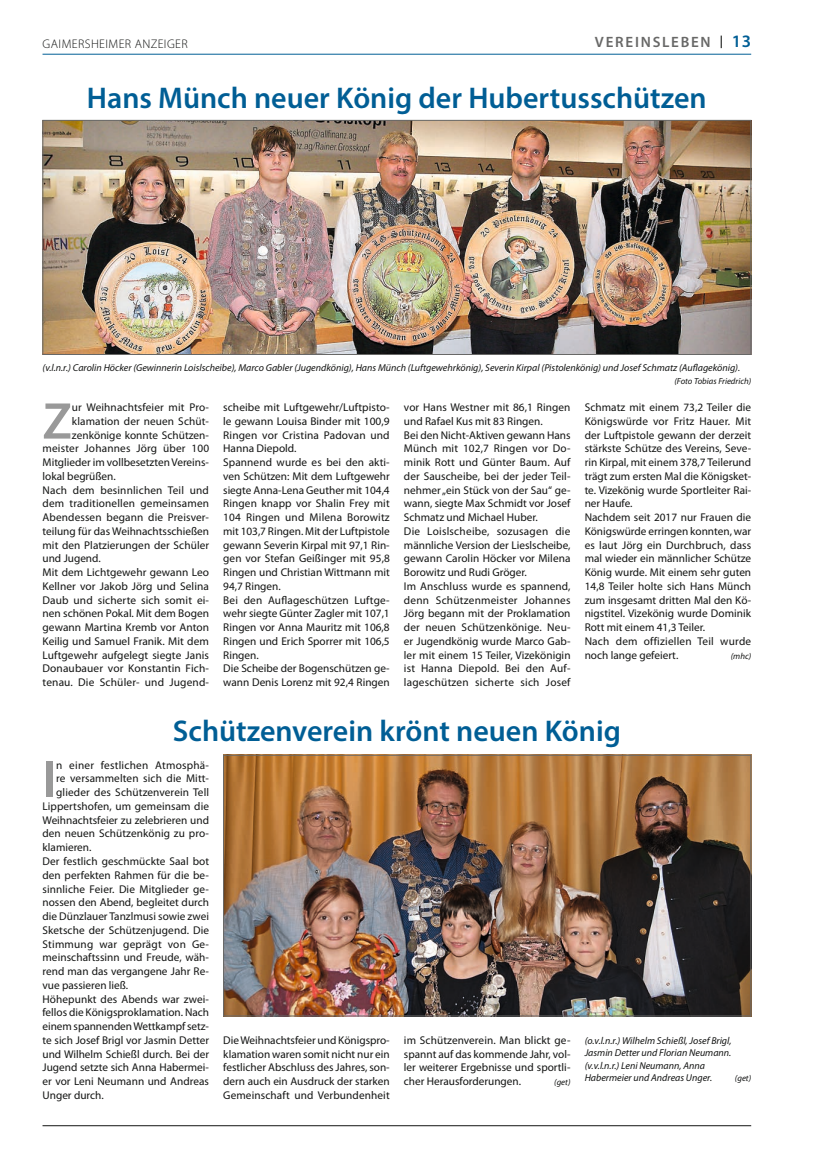
<style>
.page{position:relative;width:815px;height:1152px;background:#fff}
.page>*{position:absolute;margin:0;border:0;box-sizing:border-box;transform-origin:0 0}
.Grundschrift_Textanfang_Initial{font:600 52px "Myriad Pro";color:#999}
.Überschrift_3sp{font:600 30px "Myriad Pro";color:#005e95}
.t1{font:600 15px "Myriad Pro";letter-spacing:.12em;color:#686867}
.t2{font:300 12.5px "Myriad Pro";letter-spacing:.035em;color:#131413}
.Grundschrift{font:11.25px/13.8px "Myriad Pro";color:#131413;text-align:justify}
.Grundschrift_Textanfang_Initial-2{font:11.25px "Myriad Pro";letter-spacing:.005em;color:#131413}
.Grundschrift-2{font:11.25px/13.8px "Myriad Pro";letter-spacing:.02em;color:#131413}
.Bildtext{font:italic 10px/12.5px "Myriad Pro";color:#131413}
.Bildtext-2{font:italic 8.75px "Myriad Pro";color:#131413}
.Grundschrift-3{font:italic 8.75px "Myriad Pro";color:#131413}
.s1{font-size:17.5px;color:#005e95}
</style>
<div class="page">
<hr style="left:43px;top:1125px;width:708px;height:1px;background:#131413">
<hr style="left:43px;top:54px;width:708px;height:1px;background:#005e95">
<img style="left:225px;top:757px;width:524px;height:257px">
<div style="left:223px;top:755px;width:528px;height:261px;border:1px solid #686867"></div>
<img style="left:45px;top:122px;width:704px;height:231px">
<div style="left:43px;top:120px;width:708px;height:235px;border:1px solid #686867"></div>
<p class="t2" style="left:43px;top:37px;width:147px">GAIMERSHEIMER ANZEIGER</p>
<p class="t1" style="left:595px;top:33px;width:158px">VEREINSLEBEN <sup>|</sup> <span class="s1">13</span></p>
<p class="Überschrift_3sp" style="left:87px;top:78px;width:621px">Hans Münch neuer König der Hubertusschützen</p>
<p class="Bildtext" style="left:43px;top:362px;width:699px">(v.l.n.r.) Carolin Höcker (Gewinnerin Loislscheibe), Marco Gabler (Jugendkönig), Hans Münch (Luftgewehrkönig), Severin Kirpal (Pistolenkönig) und Josef Schmatz (Auflagekönig).</p>
<p class="Bildtext-2" style="left:674px;top:376px;width:78px">(Foto Tobias Friedrich)</p>
<p class="Grundschrift_Textanfang_Initial" style="left:43px;top:388px;width:31px">Z</p>
<p class="Grundschrift_Textanfang_Initial-2" style="left:72px;top:401px;width:139px">ur Weihnachtsfeier mit Pro-</p>
<p class="Grundschrift_Textanfang_Initial-2" style="left:72px;top:415px;width:139px">klamation der neuen Schüt-</p>
<p class="Grundschrift_Textanfang_Initial-2" style="left:72px;top:429px;width:139px">zenkönige konnte Schützen-</p>
<p class="Grundschrift_Textanfang_Initial-2" style="left:43px;top:442px;width:168px">meister Johannes Jörg über 100</p>
<p class="Grundschrift_Textanfang_Initial-2" style="left:43px;top:456px;width:168px">Mitglieder im vollbesetzten Vereins-</p>
<p class="Grundschrift_Textanfang_Initial-2" style="left:43px;top:470px;width:75px">lokal begrüßen.</p>
<p class="Grundschrift" style="left:43px;top:483px;width:168px">Nach dem besinnlichen Teil und dem traditionellen gemeinsamen Abendessen begann die Preisver&shy;teilung für das Weihnachtsschießen mit den Platzierungen der Schüler und Jugend.</p>
<p class="Grundschrift" style="left:43px;top:566px;width:168px">Mit dem Lichtgewehr gewann Leo Kellner vor Jakob Jörg und Selina Daub und sicherte sich somit ei&shy;nen schönen Pokal. Mit dem Bogen gewann Martina Kremb vor Anton Keilig und Samuel Franik. Mit dem Luftgewehr aufgelegt siegte Janis Donaubauer vor Konstantin Fich&shy;tenau. Die Schüler- und Jugend-</p>
<p class="Grundschrift" style="left:223px;top:401px;width:168px">scheibe mit Luftgewehr/Luftpisto&shy;le gewann Louisa Binder mit 100,9<br>Ringen vor Cristina Padovan und Hanna Diepold.</p>
<p class="Grundschrift" style="left:223px;top:456px;width:168px">Spannend wurde es bei den akti&shy;ven Schützen: Mit dem Luftgewehr siegte Anna-Lena Geuther mit 104,4<br>Ringen knapp vor Shalin Frey mit 104 Ringen und Milena Borowitz mit 103,7 Ringen. Mit der Luftpistole gewann Severin Kirpal mit 97,1 Rin&shy;gen vor Stefan Geißinger mit 95,8<br>Ringen und Christian Wittmann mit 94,7 Ringen.</p>
<p class="Grundschrift" style="left:223px;top:593px;width:168px">Bei den Auflageschützen Luftge&shy;wehr siegte Günter Zagler mit 107,1<br>Ringen vor Anna Mauritz mit 106,8<br>Ringen und Erich Sporrer mit 106,5<br>Ringen.</p>
<p class="Grundschrift" style="left:223px;top:662px;width:168px">Die Scheibe der Bogenschützen ge&shy;wann Denis Lorenz mit 92,4 Ringen</p>
<p class="Grundschrift" style="left:404px;top:401px;width:168px">vor Hans Westner mit 86,1 Ringen und Rafael Kus mit 83 Ringen.</p>
<p class="Grundschrift" style="left:404px;top:428px;width:168px">Bei den Nicht-Aktiven gewann Hans Münch mit 102,7 Ringen vor Do&shy;minik Rott und Günter Baum. Auf der Sauscheibe, bei der jeder Teil&shy;nehmer „ein Stück von der Sau“ ge&shy;wann, siegte Max Schmidt vor Josef Schmatz und Michael Huber.</p>
<p class="Grundschrift" style="left:404px;top:524px;width:168px">Die Loislscheibe, sozusagen die männliche Version der Lieslscheibe, gewann Carolin Höcker vor Milena Borowitz und Rudi Gröger.</p>
<p class="Grundschrift" style="left:404px;top:579px;width:168px">Im Anschluss wurde es spannend, denn Schützenmeister Johannes Jörg begann mit der Proklamation der neuen Schützenkönige. Neu&shy;er Jugendkönig wurde Marco Gab&shy;ler mit einem 15 Teiler, Vizekönigin ist Hanna Diepold. Bei den Auf&shy;lageschützen sicherte sich Josef</p>
<p class="Grundschrift" style="left:585px;top:401px;width:168px">Schmatz mit einem 73,2 Teiler die Königswürde vor Fritz Hauer. Mit der Luftpistole gewann der derzeit stärkste Schütze des Vereins, Seve&shy;rin Kirpal, mit einem 378,7 Teilerund trägt zum ersten Mal die Königsket&shy;te. Vizekönig wurde Sportleiter Rai&shy;ner Haufe.</p>
<p class="Grundschrift" style="left:585px;top:511px;width:168px">Nachdem seit 2017 nur Frauen die Königswürde erringen konnten, war es laut Jörg ein Durchbruch, dass mal wieder ein männlicher Schütze König wurde. Mit einem sehr guten 14,8 Teiler holte sich Hans Münch zum insgesamt dritten Mal den Kö&shy;nigstitel. Vizekönig wurde Dominik Rott mit einem 41,3 Teiler.</p>
<p class="Grundschrift-2" style="left:585px;top:634px;width:168px">Nach dem offiziellen Teil wurde noch lange gefeiert.</p>
<p class="Grundschrift-3" style="left:731px;top:651px;width:22px">(mhc)</p>
<p class="Überschrift_3sp" style="left:173px;top:711px;width:450px">Schützenverein krönt neuen König</p>
<p class="Grundschrift_Textanfang_Initial" style="left:43px;top:745px;width:15px">I</p>
<p class="Grundschrift_Textanfang_Initial-2" style="left:56px;top:759px;width:154px">n einer festlichen Atmosphä-</p>
<p class="Grundschrift_Textanfang_Initial-2" style="left:56px;top:772px;width:154px">re versammelten sich die Mitt-</p>
<p class="Grundschrift_Textanfang_Initial-2" style="left:56px;top:786px;width:154px">glieder des Schützenverein Tell</p>
<p class="Grundschrift_Textanfang_Initial-2" style="left:43px;top:800px;width:168px">Lippertshofen, um gemeinsam die</p>
<p class="Grundschrift_Textanfang_Initial-2" style="left:43px;top:814px;width:168px">Weihnachtsfeier zu zelebrieren und</p>
<p class="Grundschrift_Textanfang_Initial-2" style="left:43px;top:827px;width:168px">den neuen Schützenkönig zu pro-</p>
<p class="Grundschrift_Textanfang_Initial-2" style="left:43px;top:841px;width:50px">klamieren.</p>
<p class="Grundschrift" style="left:43px;top:854px;width:168px">Der festlich geschmückte Saal bot den perfekten Rahmen für die be&shy;sinnliche Feier. Die Mitglieder ge&shy;nossen den Abend, begleitet durch die Dünzlauer Tanzlmusi sowie zwei Sketsche der Schützenjugend. Die Stimmung war geprägt von Ge&shy;meinschaftssinn und Freude, wäh&shy;rend man das vergangene Jahr Re&shy;vue passieren ließ.</p>
<p class="Grundschrift" style="left:43px;top:992px;width:168px">Höhepunkt des Abends war zwei&shy;fellos die Königsproklamation. Nach einem spannenden Wettkampf setz&shy;te sich Josef Brigl vor Jasmin Detter und Wilhelm Schießl durch. Bei der Jugend setzte sich Anna Habermei&shy;er vor Leni Neumann und Andreas Unger durch.</p>
<p class="Grundschrift" style="left:223px;top:1033px;width:168px">Die Weihnachtsfeier und Königspro&shy;klamation waren somit nicht nur ein festlicher Abschluss des Jahres, son&shy;dern auch ein Ausdruck der starken Gemeinschaft und Verbundenheit</p>
<p class="Grundschrift" style="left:404px;top:1033px;width:168px">im Schützenverein. Man blickt ge&shy;spannt auf das kommende Jahr, vol&shy;ler weiterer Ergebnisse und sportli&shy;cher Herausforderungen.</p>
<p class="Grundschrift-3" style="left:554px;top:1077px;width:18px">(get)</p>
<p class="Bildtext" style="left:585px;top:1034px;width:148px">(o.v.l.n.r.) Wilhelm Schießl, Josef Brigl, Jasmin Detter und Florian Neumann. (v.v.l.n.r.) Leni Neumann, Anna Habermeier und Andreas Unger.</p>
<p class="Bildtext-2" style="left:735px;top:1073px;width:18px">(get)</p>
</div>
